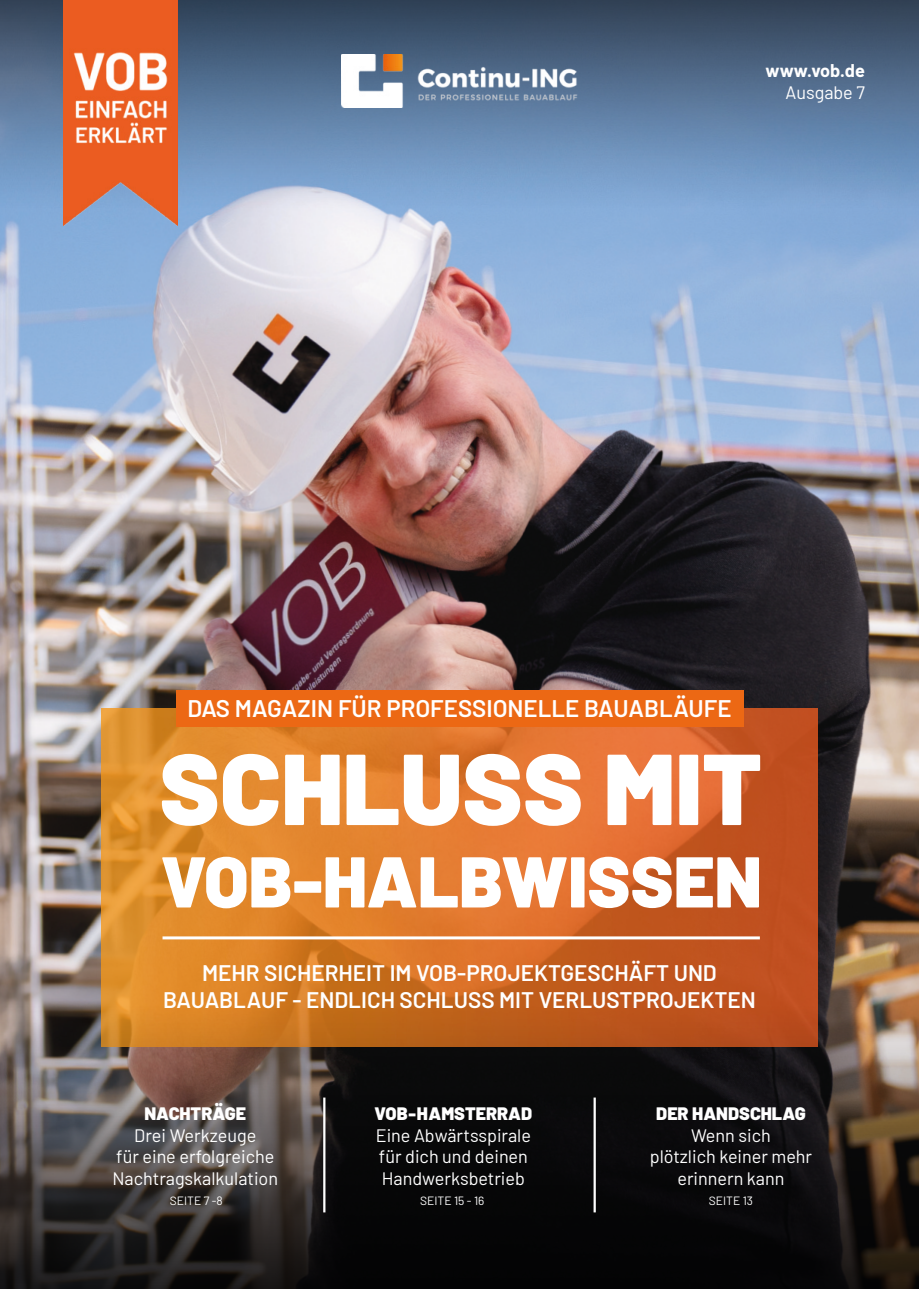
<style>
.page{position:relative;width:919px;height:1289px;background:#fff}
.page>*{position:absolute;margin:0;border:0;box-sizing:border-box;transform-origin:0 0}
.t1{font:900 100.5px "Barlow";color:#fff}
.t2{font:900 71.7px "Barlow";color:#fff}
.t3{font:600 24px "Barlow";color:#fff}
.t4{font:600 22.5px/27px "Barlow";color:#fff;text-align:center}
.t5{font:18px/21.6px "Barlow";color:#fff;text-align:center}
.t6{font:900 18px "Barlow";color:#fff}
.t7{font:700 18px "Barlow";color:#fff}
.t8{font:12px "Barlow";color:#fff}
</style>
<div class="page">
<img style="left:0;top:325px;width:918px;height:383px">
<img style="left:0;top:0;width:918px;height:325px">
<div style="left:63px;top:0;width:114px;height:24px;background:#eb5c21"></div>
<img style="left:63px;top:24px;width:114px;height:202px">
<img style="left:341px;top:54px;width:236px;height:53px">
<img style="left:0;top:708px;width:918px;height:580px">
<div style="left:176px;top:690px;width:567px;height:36px;background:#ec6814"></div>
<hr style="left:162px;top:936px;width:597px;height:3px;background:#fff">
<hr style="left:323px;top:1097px;width:2px;height:115px;background:#fff">
<hr style="left:593px;top:1097px;width:2px;height:115px;background:#fff">
<p class="t7" style="left:765px;top:64px;width:101px">www.vob.de</p>
<p class="t5" style="left:785px;top:83px;width:81px">Ausgabe 7</p>
<h3 class="t3" style="left:187px;top:699px;width:545px">DAS MAGAZIN FÜR PROFESSIONELLE BAUABLÄUFE</h3>
<h1 class="t1" style="left:159px;top:750px;width:604px">SCHLUSS MIT</h1>
<h2 class="t2" style="left:161px;top:854px;width:602px">VOB-HALBWISSEN</h2>
<p class="t4" style="left:163px;top:961px;width:594px">MEHR SICHERHEIT IM VOB-PROJEKTGESCHÄFT UND<br>BAUABLAUF - ENDLICH SCHLUSS MIT VERLUSTPROJEKTEN</p>
<p class="t6" style="left:144px;top:1106px;width:103px">NACHTRÄGE</p>
<p class="t5" style="left:112px;top:1125px;width:167px">Drei Werkzeuge<br>für eine erfolgreiche<br>Nachtragskalkulation</p>
<p class="t6" style="left:374px;top:1106px;width:159px">VOB-HAMSTERRAD</p>
<p class="t5" style="left:376px;top:1125px;width:157px;text-align:left">Eine Abwärtsspirale für dich und deinen<br>Handwerksbetrieb</p>
<p class="t6" style="left:656px;top:1106px;width:151px">DER HANDSCHLAG</p>
<p class="t5" style="left:649px;top:1125px;width:164px">Wenn sich<br>plötzlich keiner mehr erinnern kann</p>
<p class="t8" style="left:170px;top:1195px;width:54px">SEITE 7 -8</p>
<p class="t8" style="left:420px;top:1195px;width:66px">SEITE 15 - 16</p>
<p class="t8" style="left:708px;top:1195px;width:46px">SEITE 13</p>
</div>
